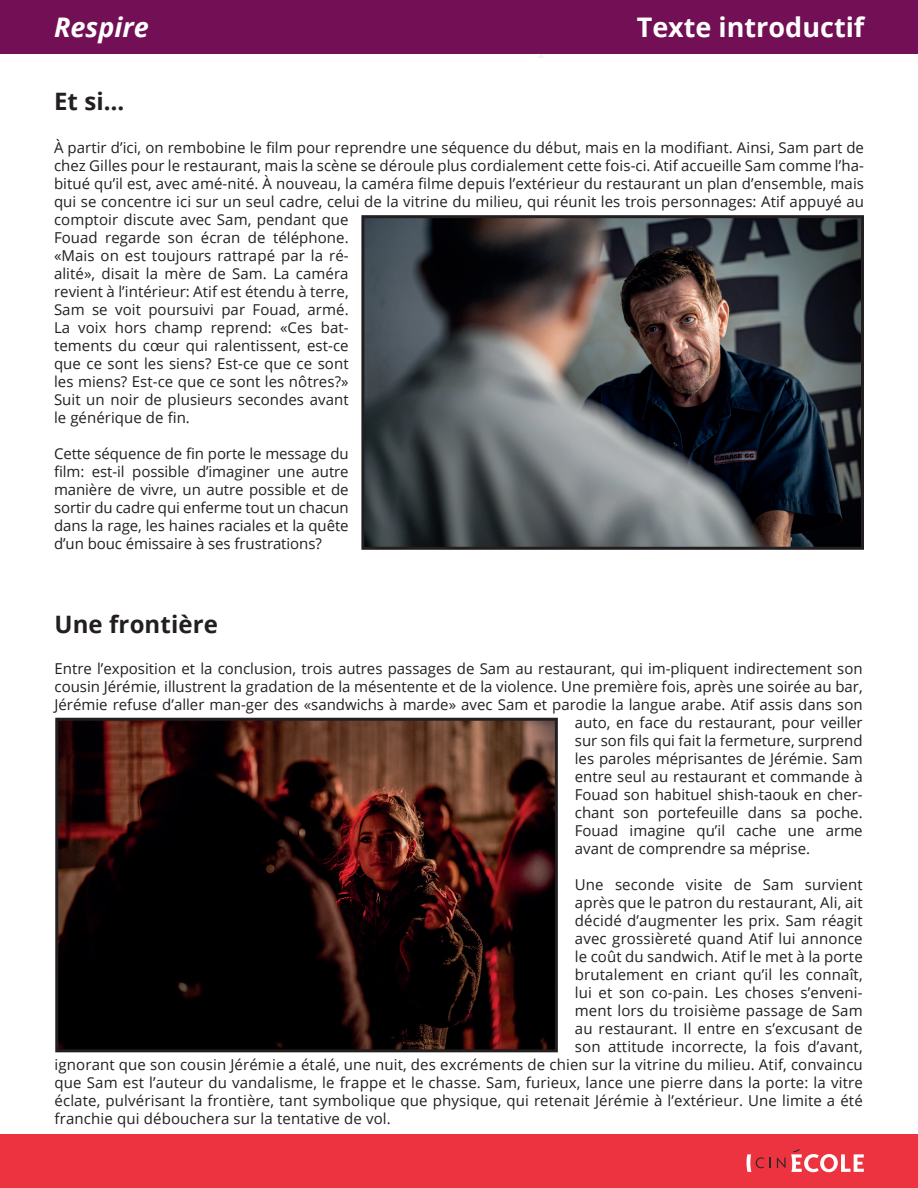
<style>
.page{position:relative;width:918px;height:1188px;background:#fff}
.page>*{position:absolute;margin:0;border:0;box-sizing:border-box;transform-origin:0 0}
.t1{font:700 27px "Open Sans";color:#fff}
.t2{font:italic 700 27px "Open Sans";color:#fff}
.t3{font:700 24px "Open Sans";letter-spacing:.005em;color:#231f20}
.t4{font:15px/18px "Open Sans";letter-spacing:.005em;color:#231f20}
</style>
<div class="page">
<div style="left:0;top:1134px;width:918px;height:54px;background:#ee3340"></div>
<svg style="left:777px;top:1149px;width:87px;height:23px"></svg>
<svg style="left:747px;top:1154px;width:24px;height:18px"></svg>
<div style="left:0;top:0;width:918px;height:54px;background:#730f54"></div>
<svg style="left:538px;top:55px;width:7px;height:3px"></svg>
<img style="left:365px;top:219px;width:495px;height:327px">
<div style="left:361px;top:215px;width:503px;height:335px;border:3px solid #231f20"></div>
<img style="left:59px;top:722px;width:495px;height:326px">
<div style="left:55px;top:718px;width:503px;height:334px;border:3px solid #231f20"></div>
<h1 class="t2" style="left:54px;top:8px;width:96px">Respire</h1>
<h1 class="t1" style="left:637px;top:8px;width:229px">Texte introductif</h1>
<h2 class="t3" style="left:54px;top:84px;width:72px">Et si…</h2>
<p class="t4" style="left:54px;top:138px;width:812px">À partir d’ici, on rembobine le film pour reprendre une séquence du début, mais en la modifiant. Ainsi, Sam part de chez Gilles pour le restaurant, mais la scène se déroule plus cordialement cette fois-ci. Atif accueille Sam comme l’ha&shy;bitué qu’il est, avec amé-nité. À nouveau, la caméra filme depuis l’extérieur du restaurant un plan d’ensemble, mais qui se concentre ici sur un seul cadre, celui de la vitrine du milieu, qui réunit les trois personnages: Atif appuyé au comptoir discute avec Sam, pendant que<br>Fouad regarde son écran de téléphone.<br>«Mais on est toujours rattrapé par la ré-<br>alité», disait la mère de Sam. La caméra<br>revient à l’intérieur: Atif est étendu à terre,<br>Sam se voit poursuivi par Fouad, armé.<br>La voix hors champ reprend: «Ces bat-<br>tements du cœur qui ralentissent, est-ce<br>que ce sont les siens? Est-ce que ce sont<br>les miens? Est-ce que ce sont les nôtres?»<br>Suit un noir de plusieurs secondes avant<br>le générique de fin.</p>
<p class="t4" style="left:54px;top:444px;width:296px;text-align:justify">Cette séquence de fin porte le message du film: est-il possible d’imaginer une autre manière de vivre, un autre possible et de sortir du cadre qui enferme tout un chacun dans la rage, les haines raciales et la quête d’un bouc émissaire à ses frustrations?</p>
<h2 class="t3" style="left:54px;top:607px;width:165px">Une frontière</h2>
<p class="t4" style="left:55px;top:659px;width:810px">Entre l’exposition et la conclusion, trois autres passages de Sam au restaurant, qui im-pliquent indirectement son</p>
<p class="t4" style="left:55px;top:677px;width:810px">cousin Jérémie, illustrent la gradation de la mésentente et de la violence. Une première fois, après une soirée au bar,</p>
<p class="t4" style="left:55px;top:695px;width:810px">Jérémie refuse d’aller man-ger des «sandwichs à marde» avec Sam et parodie la langue arabe. Atif assis dans son</p>
<p class="t4" style="left:575px;top:713px;width:289px">auto, en face du restaurant, pour veiller</p>
<p class="t4" style="left:575px;top:731px;width:289px">sur son fils qui fait la fermeture, surprend</p>
<p class="t4" style="left:575px;top:749px;width:289px">les paroles méprisantes de Jérémie. Sam</p>
<p class="t4" style="left:575px;top:767px;width:289px">entre seul au restaurant et commande à</p>
<p class="t4" style="left:575px;top:785px;width:289px">Fouad son habituel shish-taouk en cher-</p>
<p class="t4" style="left:575px;top:803px;width:289px">chant son portefeuille dans sa poche.</p>
<p class="t4" style="left:575px;top:821px;width:289px">Fouad imagine qu’il cache une arme</p>
<p class="t4" style="left:575px;top:839px;width:237px">avant de comprendre sa méprise.</p>
<p class="t4" style="left:575px;top:875px;width:289px">Une seconde visite de Sam survient</p>
<p class="t4" style="left:575px;top:893px;width:289px">après que le patron du restaurant, Ali, ait</p>
<p class="t4" style="left:575px;top:911px;width:289px">décidé d’augmenter les prix. Sam réagit</p>
<p class="t4" style="left:575px;top:929px;width:289px">avec grossièreté quand Atif lui annonce</p>
<p class="t4" style="left:575px;top:947px;width:289px">le coût du sandwich. Atif le met à la porte</p>
<p class="t4" style="left:575px;top:965px;width:289px">brutalement en criant qu’il les connaît,</p>
<p class="t4" style="left:575px;top:983px;width:289px">lui et son co-pain. Les choses s’enveni-</p>
<p class="t4" style="left:575px;top:1001px;width:289px">ment lors du troisième passage de Sam</p>
<p class="t4" style="left:575px;top:1019px;width:289px">au restaurant. Il entre en s’excusant de</p>
<p class="t4" style="left:575px;top:1037px;width:289px">son attitude incorrecte, la fois d’avant,</p>
<p class="t4" style="left:55px;top:1055px;width:810px">ignorant que son cousin Jérémie a étalé, une nuit, des excréments de chien sur la vitrine du milieu. Atif, convaincu</p>
<p class="t4" style="left:55px;top:1073px;width:810px">que Sam est l’auteur du vandalisme, le frappe et le chasse. Sam, furieux, lance une pierre dans la porte: la vitre</p>
<p class="t4" style="left:55px;top:1091px;width:810px">éclate, pulvérisant la frontière, tant symbolique que physique, qui retenait Jérémie à l’extérieur. Une limite a été</p>
<p class="t4" style="left:55px;top:1109px;width:338px">franchie qui débouchera sur la tentative de vol.</p>
</div>
